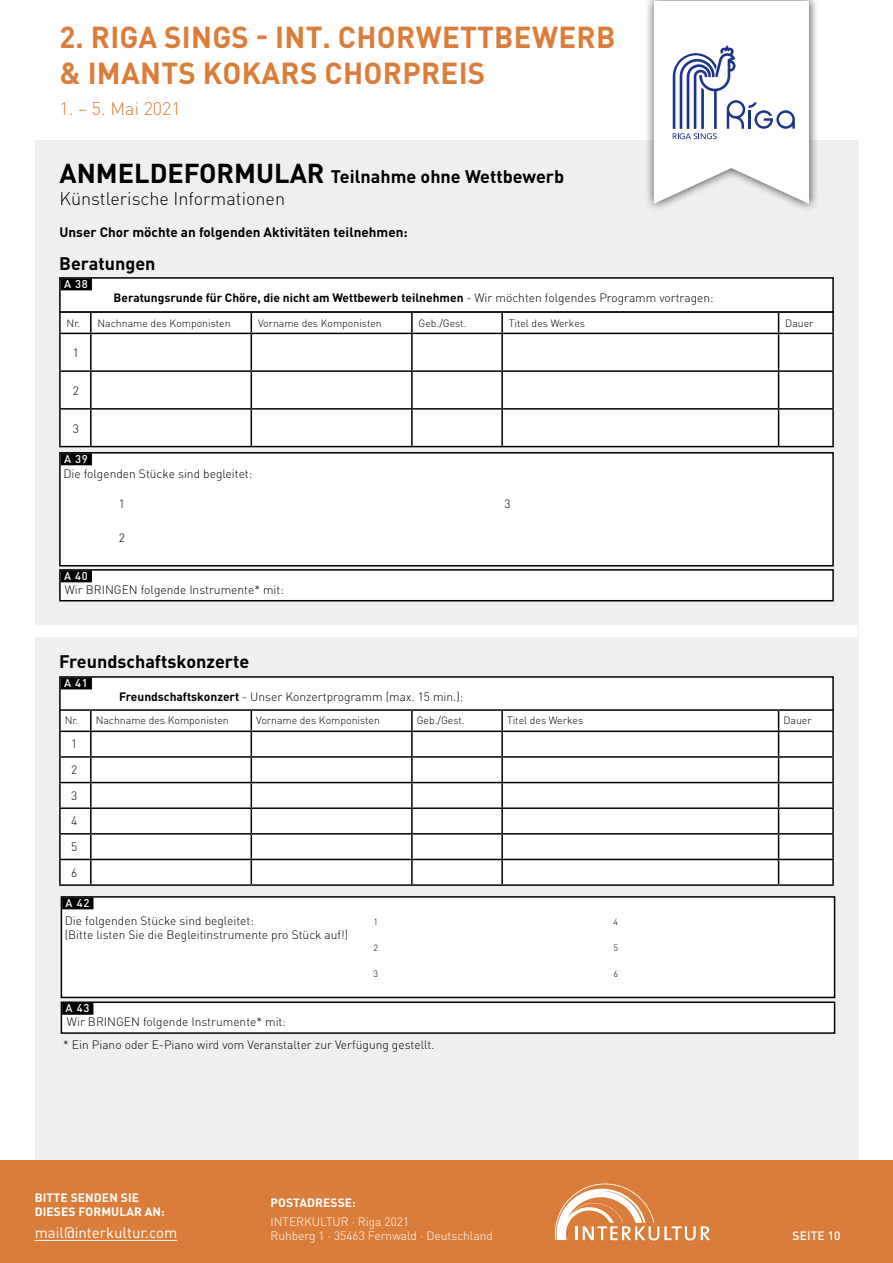
<style>
.page{position:relative;width:893px;height:1263px;background:#fff}
.page>*{position:absolute;margin:0;border:0;box-sizing:border-box;transform-origin:0 0}
.t1{font:700 30px/36px "DIN Pro";letter-spacing:.01em;color:#db7d3a}
.t2{font:300 18px/21.6px "DIN Pro";color:#000}
.t3{font:700 18px "DIN Pro";color:#000}
.t4{font:300 18px "DIN Pro";color:#db7d3a}
.t5{font:15px "DIN Pro";color:#fff}
.t6{font:700 13.5px "DIN Pro";color:#000}
.t7{font:300 12px/25.7px "DIN Pro";color:#000}
.t8{font:700 12px "DIN Pro";color:#000}
.t9{font:300 12px/14.4px "DIN Pro";color:#fff}
.t10{font:700 12px/14.4px "DIN Pro";letter-spacing:.01em;color:#fff}
.t11{font:500 12px "DIN Pro";letter-spacing:.01em;color:#fff}
.t12{font:500 11.25px "DIN Pro";letter-spacing:.06em;color:#fff}
.t13{font:300 10.5px "DIN Pro";color:#000}
.t14{font:300 9px "DIN Pro";color:#000}
.s1{font-weight:700;font-size:27px}
.s2{font-weight:700}
.s3{font-weight:300}
</style>
<div class="page">
<div style="left:35px;top:140px;width:823px;height:1021px;background:#efefef"></div>
<div style="left:0;top:1161px;width:893px;height:102px;background:#db7d3a"></div>
<svg style="left:555px;top:1183px;width:155px;height:57px"></svg>
<div style="left:644px;top:0;width:174px;height:213px;background:#000;opacity:.75"></div>
<svg style="left:654px;top:1px;width:155px;height:203px"></svg>
<div style="left:60px;top:677px;width:773px;height:34px;background:#fff"></div>
<div style="left:61px;top:677px;width:31px;height:12px;background:#000"></div>
<div style="left:59px;top:676px;width:775px;height:36px;border:2px solid #000"></div>
<hr style="left:59px;top:709px;width:32px;height:2px;background:#000">
<hr style="left:91px;top:709px;width:160px;height:2px;background:#000">
<hr style="left:251px;top:709px;width:161px;height:2px;background:#000">
<hr style="left:412px;top:709px;width:90px;height:2px;background:#000">
<hr style="left:502px;top:709px;width:277px;height:2px;background:#000">
<hr style="left:779px;top:709px;width:55px;height:2px;background:#000">
<svg style="left:59px;top:710px;width:775px;height:174px"></svg>
<hr style="left:832px;top:860px;width:2px;height:24px;background:#000">
<hr style="left:59px;top:884px;width:32px;height:2px;background:#000">
<hr style="left:91px;top:884px;width:160px;height:2px;background:#000">
<hr style="left:251px;top:884px;width:161px;height:2px;background:#000">
<hr style="left:412px;top:884px;width:90px;height:2px;background:#000">
<hr style="left:502px;top:884px;width:277px;height:2px;background:#000">
<hr style="left:779px;top:884px;width:55px;height:2px;background:#000">
<div style="left:61px;top:897px;width:774px;height:100px;background:#fff"></div>
<div style="left:62px;top:897px;width:31px;height:12px;background:#000"></div>
<div style="left:61px;top:896px;width:774px;height:102px;border:2px solid #000"></div>
<div style="left:61px;top:1002px;width:774px;height:31px;background:#fff"></div>
<div style="left:62px;top:1003px;width:31px;height:12px;background:#000"></div>
<div style="left:61px;top:1001px;width:774px;height:33px;border:2px solid #000"></div>
<div style="left:60px;top:278px;width:773px;height:34px;background:#fff"></div>
<div style="left:61px;top:278px;width:31px;height:12px;background:#000"></div>
<div style="left:59px;top:277px;width:775px;height:36px;border:2px solid #000"></div>
<div style="left:61px;top:334px;width:771px;height:112px;background:#fff"></div>
<hr style="left:59px;top:311px;width:32px;height:2px;background:#000">
<hr style="left:59px;top:313px;width:2px;height:20px;background:#000">
<hr style="left:91px;top:311px;width:160px;height:2px;background:#000">
<hr style="left:251px;top:311px;width:161px;height:2px;background:#000">
<hr style="left:412px;top:311px;width:90px;height:2px;background:#000">
<hr style="left:502px;top:311px;width:277px;height:2px;background:#000">
<hr style="left:779px;top:311px;width:55px;height:2px;background:#000">
<svg style="left:60px;top:312px;width:773px;height:21px"></svg>
<hr style="left:832px;top:313px;width:2px;height:20px;background:#000">
<hr style="left:59px;top:333px;width:32px;height:1px;background:#000">
<hr style="left:59px;top:334px;width:2px;height:36px;background:#000">
<hr style="left:91px;top:333px;width:160px;height:1px;background:#000">
<hr style="left:90px;top:334px;width:2px;height:36px;background:#000">
<hr style="left:251px;top:333px;width:161px;height:1px;background:#000">
<hr style="left:251px;top:334px;width:1px;height:36px;background:#000">
<hr style="left:412px;top:333px;width:90px;height:1px;background:#000">
<hr style="left:411px;top:334px;width:2px;height:36px;background:#000">
<hr style="left:502px;top:333px;width:277px;height:1px;background:#000">
<hr style="left:501px;top:334px;width:2px;height:36px;background:#000">
<hr style="left:779px;top:333px;width:55px;height:1px;background:#000">
<hr style="left:778px;top:334px;width:1px;height:36px;background:#000">
<hr style="left:832px;top:334px;width:2px;height:36px;background:#000">
<hr style="left:59px;top:370px;width:32px;height:2px;background:#000">
<hr style="left:59px;top:372px;width:2px;height:36px;background:#000">
<hr style="left:91px;top:370px;width:160px;height:2px;background:#000">
<hr style="left:90px;top:372px;width:2px;height:36px;background:#000">
<hr style="left:251px;top:370px;width:161px;height:2px;background:#000">
<hr style="left:251px;top:372px;width:1px;height:36px;background:#000">
<hr style="left:412px;top:370px;width:90px;height:2px;background:#000">
<hr style="left:411px;top:372px;width:2px;height:36px;background:#000">
<hr style="left:502px;top:370px;width:277px;height:2px;background:#000">
<hr style="left:501px;top:372px;width:2px;height:36px;background:#000">
<hr style="left:779px;top:370px;width:55px;height:2px;background:#000">
<hr style="left:778px;top:372px;width:1px;height:36px;background:#000">
<hr style="left:832px;top:372px;width:2px;height:36px;background:#000">
<hr style="left:59px;top:408px;width:32px;height:2px;background:#000">
<hr style="left:59px;top:410px;width:2px;height:36px;background:#000">
<hr style="left:91px;top:408px;width:160px;height:2px;background:#000">
<hr style="left:90px;top:410px;width:2px;height:36px;background:#000">
<hr style="left:251px;top:408px;width:161px;height:2px;background:#000">
<hr style="left:251px;top:410px;width:1px;height:36px;background:#000">
<hr style="left:412px;top:408px;width:90px;height:2px;background:#000">
<hr style="left:411px;top:410px;width:2px;height:36px;background:#000">
<hr style="left:502px;top:408px;width:277px;height:2px;background:#000">
<hr style="left:501px;top:410px;width:2px;height:36px;background:#000">
<hr style="left:779px;top:408px;width:55px;height:2px;background:#000">
<hr style="left:778px;top:410px;width:1px;height:36px;background:#000">
<hr style="left:832px;top:410px;width:2px;height:36px;background:#000">
<hr style="left:59px;top:446px;width:32px;height:1px;background:#000">
<hr style="left:91px;top:446px;width:160px;height:1px;background:#000">
<hr style="left:251px;top:446px;width:161px;height:1px;background:#000">
<hr style="left:412px;top:446px;width:90px;height:1px;background:#000">
<hr style="left:502px;top:446px;width:277px;height:1px;background:#000">
<hr style="left:779px;top:446px;width:55px;height:1px;background:#000">
<div style="left:60px;top:453px;width:773px;height:113px;background:#fff"></div>
<div style="left:61px;top:453px;width:31px;height:12px;background:#000"></div>
<div style="left:59px;top:452px;width:775px;height:114px;border:2px solid #000"></div>
<div style="left:60px;top:570px;width:773px;height:31px;background:#fff"></div>
<div style="left:61px;top:570px;width:31px;height:12px;background:#000"></div>
<div style="left:59px;top:569px;width:775px;height:32px;border:2px solid #000"></div>
<div style="left:35px;top:625px;width:823px;height:12px;background:#fff"></div>
<hr style="left:35px;top:1240px;width:142px;height:1px;background:#fff">
<h1 class="t1" style="left:60px;top:18px;width:557px">2. RIGA SINGS - INT. CHORWETTBEWERB &amp; IMANTS KOKARS CHORPREIS</h1>
<h2 class="t4" style="left:60px;top:96px;width:123px">1. – 5. Mai 2021</h2>
<h2 class="t2" style="left:60px;top:165px;width:506px"><span class="s1">ANMELDEFORMULAR</span> <span class="s2">Teilnahme ohne Wettbewerb<br></span>Künstlerische Informationen</h2>
<p class="t6" style="left:60px;top:223px;width:350px">Unser Chor möchte an folgenden Aktivitäten teilnehmen:</p>
<h2 class="t3" style="left:59px;top:251px;width:98px">Beratungen</h2>
<p class="t8" style="left:114px;top:290px;width:602px">Beratungsrunde für Chöre, die nicht am Wettbewerb teilnehmen <span class="s3">- Wir möchten folgendes Programm vortragen:</span></p>
<p class="t13" style="left:67px;top:316px;width:165px">Nr. Nachname des Komponisten</p>
<p class="t13" style="left:258px;top:316px;width:125px">Vorname des Komponisten</p>
<p class="t13" style="left:419px;top:316px;width:49px">Geb./Gest.</p>
<p class="t13" style="left:509px;top:316px;width:78px">Titel des Werkes</p>
<p class="t13" style="left:785px;top:316px;width:30px">Dauer</p>
<p class="t7" style="left:73px;top:340px;width:8px">1</p>
<p class="t7" style="left:73px;top:377px;width:8px">2</p>
<p class="t7" style="left:73px;top:415px;width:8px">3</p>
<p class="t12" style="left:64px;top:276px;width:25px">A 38</p>
<p class="t12" style="left:64px;top:451px;width:25px">A 39</p>
<p class="t7" style="left:63px;top:460px;width:191px">Die folgenden Stücke sind begleitet:</p>
<p class="t12" style="left:64px;top:568px;width:25px">A 40</p>
<p class="t7" style="left:119px;top:490px;width:8px">1</p>
<p class="t7" style="left:504px;top:490px;width:8px">3</p>
<p class="t7" style="left:119px;top:524px;width:8px">2</p>
<p class="t7" style="left:65px;top:577px;width:221px">Wir BRINGEN folgende Instrumente* mit:</p>
<h2 class="t3" style="left:59px;top:649px;width:192px">Freundschaftskonzerte</h2>
<p class="t12" style="left:64px;top:675px;width:25px">A 41</p>
<p class="t7" style="left:119px;top:684px;width:346px"><span class="s2">Freundschaftskonzert</span> - Unser Konzertprogramm (max. 15 min.):</p>
<p class="t13" style="left:65px;top:713px;width:165px">Nr. Nachname des Komponisten</p>
<p class="t13" style="left:256px;top:713px;width:125px">Vorname des Komponisten</p>
<p class="t13" style="left:417px;top:713px;width:49px">Geb./Gest.</p>
<p class="t13" style="left:507px;top:713px;width:78px">Titel des Werkes</p>
<p class="t13" style="left:783px;top:713px;width:30px">Dauer</p>
<p class="t7" style="left:71px;top:731px;width:8px;text-align:justify">1<br>2<br>3<br>4<br>5<br>6</p>
<p class="t12" style="left:66px;top:895px;width:25px">A 42</p>
<p class="t7" style="left:65px;top:913px;width:285px;line-height:14.4px">Die folgenden Stücke sind begleitet:<br>(Bitte listen Sie die Begleitinstrumente pro Stück auf!)</p>
<p class="t12" style="left:66px;top:1000px;width:25px">A 43</p>
<p class="t7" style="left:67px;top:1008px;width:221px">Wir BRINGEN folgende Instrumente* mit:</p>
<p class="t14" style="left:373px;top:916px;width:6px">1</p>
<p class="t14" style="left:613px;top:916px;width:6px">4</p>
<p class="t14" style="left:613px;top:942px;width:6px">5</p>
<p class="t14" style="left:613px;top:967px;width:6px">6</p>
<p class="t14" style="left:373px;top:942px;width:6px">2</p>
<p class="t14" style="left:373px;top:967px;width:6px">3</p>
<p class="t7" style="left:63px;top:1031px;width:373px">* Ein Piano oder E-Piano wird vom Veranstalter zur Verfügung gestellt.</p>
<p class="t10" style="left:35px;top:1190px;width:132px">BITTE SENDEN SIE<br>DIESES FORMULAR AN:</p>
<p class="t5" style="left:35px;top:1223px;width:144px">mail@interkultur.com</p>
<p class="t11" style="left:792px;top:1228px;width:50px">SEITE 10</p>
<p class="t10" style="left:270px;top:1195px;width:87px">POSTADRESSE:</p>
<p class="t9" style="left:270px;top:1214px;width:224px">INTERKULTUR · Riga 2021<br>Ruhberg 1 · 35463 Fernwald · Deutschland</p>
</div>
